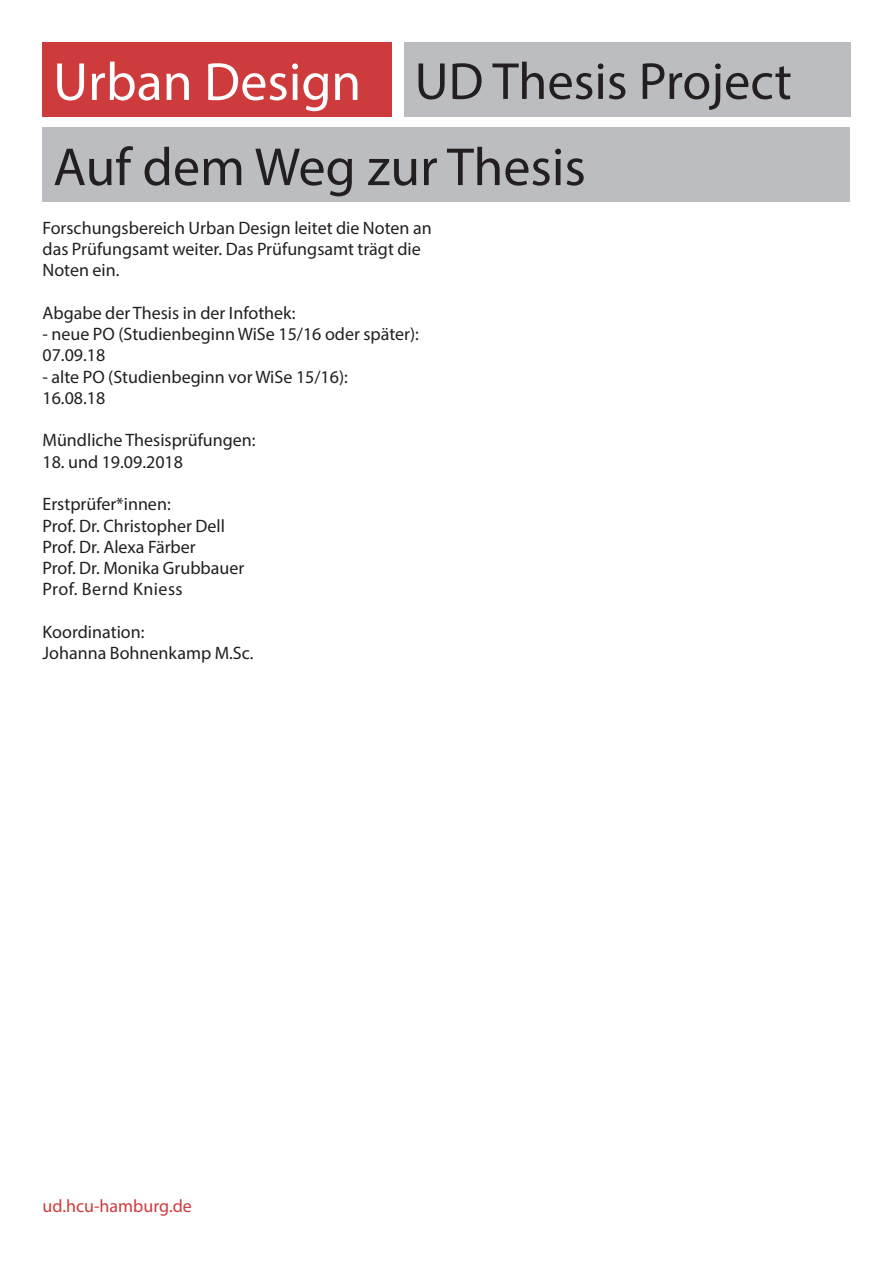
<style>
.page{position:relative;width:893px;height:1263px;background:#fff}
.page>*{position:absolute;margin:0;border:0;box-sizing:border-box;transform-origin:0 0}
.t1{font:54px "Myriad Pro";color:#231f20}
.t2{font:54px "Myriad Pro";color:#fff}
.t3{font:52.5px "Myriad Pro";color:#231f20}
.t4{font:18px/21.3px "Myriad Pro";color:#231f20}
.t5{font:18px "Myriad Pro";color:#ce3b3d}
</style>
<div class="page">
<div style="left:404px;top:43px;width:446px;height:74px;background:#bcbdc0"></div>
<div style="left:43px;top:42px;width:349px;height:75px;background:#ce3b3d"></div>
<div style="left:43px;top:128px;width:807px;height:74px;background:#bcbdc0"></div>
<h1 class="t2" style="left:53px;top:49px;width:310px">Urban Design</h1>
<h1 class="t1" style="left:53px;top:134px;width:534px">Auf dem Weg zur Thesis</h1>
<p class="t4" style="left:43px;top:217px;width:391px">Forschungsbereich Urban Design leitet die Noten an das Prüfungsamt weiter. Das Prüfungsamt trägt die<br>Noten ein.</p>
<p class="t4" style="left:43px;top:302px;width:255px">Abgabe der Thesis in der Infothek:</p>
<p class="t4" style="left:43px;top:323px;width:378px">- neue PO (Studienbeginn WiSe 15/16 oder später):<br>07.09.18</p>
<p class="t4" style="left:43px;top:366px;width:307px">- alte PO (Studienbeginn vor WiSe 15/16):<br>16.08.18</p>
<p class="t4" style="left:43px;top:429px;width:215px">Mündliche Thesisprüfungen:</p>
<p class="t4" style="left:43px;top:451px;width:142px">18. und 19.09.2018</p>
<p class="t4" style="left:43px;top:493px;width:203px">Erstprüfer*innen:<br>Prof. Dr. Christopher Dell<br>Prof. Dr. Alexa Färber<br>Prof. Dr. Monika Grubbauer<br>Prof. Bernd Kniess</p>
<p class="t4" style="left:43px;top:621px;width:212px">Koordination:<br>Johanna Bohnenkamp M.Sc.</p>
<h2 class="t3" style="left:415px;top:49px;width:379px">UD Thesis Project</h2>
<p class="t5" style="left:43px;top:1195px;width:151px">ud.hcu-hamburg.de</p>
</div>
